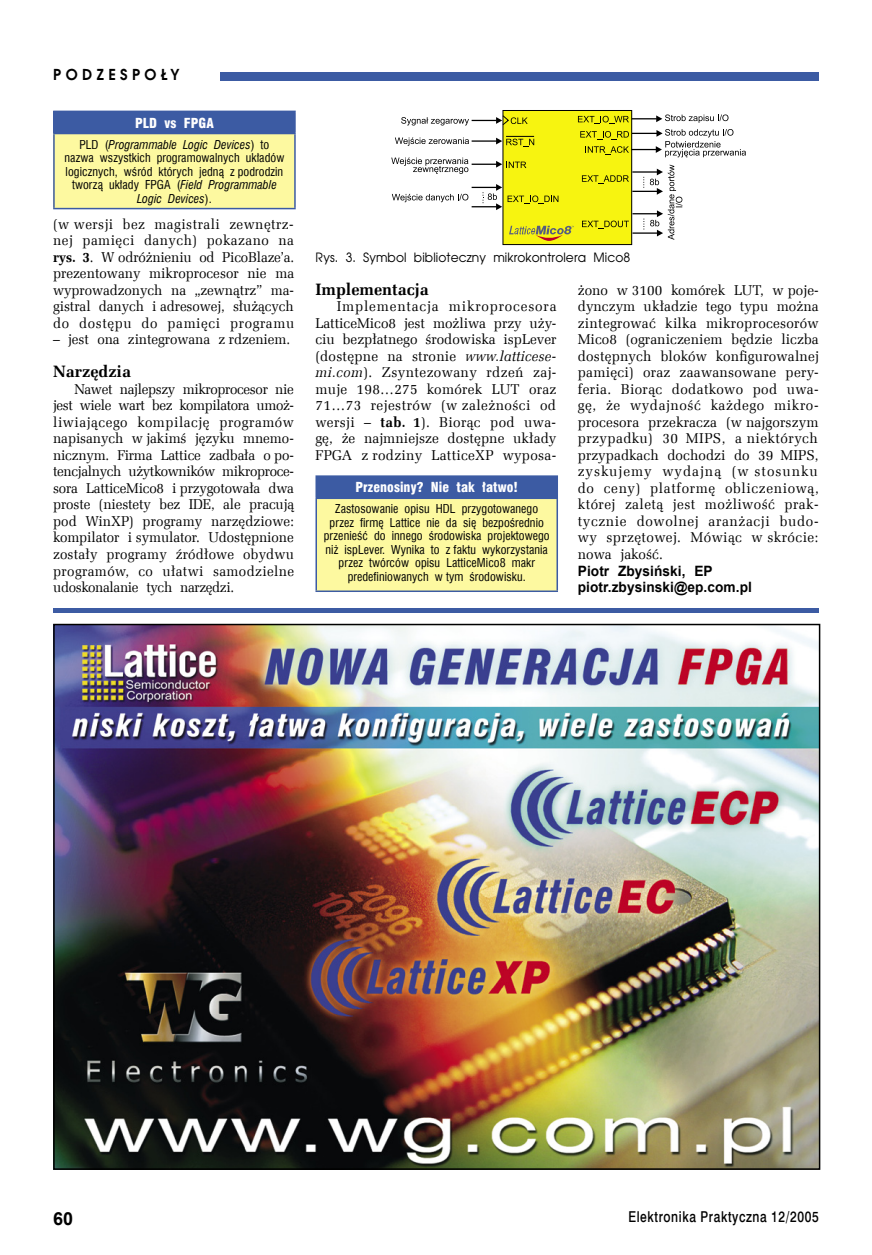
<style>
.page{position:relative;width:872px;height:1255px;background:#fff}
.page>*{position:absolute;margin:0;border:0;box-sizing:border-box;transform-origin:0 0}
.t1{font:700 18px "Arial";color:#000}
.t2{font:700 16.5px "Zapf Ellipt EU";color:#000}
.t3{font:15px "Swis 721 Md EU";letter-spacing:.05em;color:#000;scale:.8 1}
.t4{font:700 15px "Avalon";letter-spacing:.305em;color:#000;scale:.96 1}
.t5{font:14.25px/16.5px "Zapf Ellipt EU";letter-spacing:.02em;color:#000;text-align:justify}
.t6{font:14.25px/16.5px "Zapf Ellipt EU";letter-spacing:.02em;color:#000;text-align:justify;scale:.96 1}
.t7{font:700 14.25px/16.5px "Arial";letter-spacing:.005em;color:#000;scale:.96 1}
.t8{font:14.25px "Zapf Ellipt EU";letter-spacing:-.005em;color:#000;scale:.96 1}
.t9{font:13.5px "Swis 721 Blk Cn EU";letter-spacing:.005em;color:#fff}
.t10{font:12.75px "Avalon";letter-spacing:.005em;color:#000;scale:.96 1}
.t11{font:12px/13.5px "Swis 721 Cn EU";letter-spacing:.005em;color:#000;text-align:center}
.s1{font-style:italic}
.s2{font-weight:700}
</style>
<div class="page">
<div style="left:220px;top:72px;width:598px;height:9px;background:#3c5ba3"></div>
<div style="left:503px;top:110px;width:128px;height:134px;background:#f7f410"></div>
<div style="left:502px;top:110px;width:130px;height:135px;border:1px solid #000"></div>
<svg style="left:395px;top:137px;width:74px;height:9px"></svg>
<hr style="left:471px;top:140px;width:25px;height:2px;background:#000">
<svg style="left:391px;top:157px;width:135px;height:17px"></svg>
<svg style="left:496px;top:136px;width:38px;height:11px"></svg>
<svg style="left:582px;top:165px;width:100px;height:75px"></svg>
<svg style="left:392px;top:184px;width:166px;height:26px"></svg>
<svg style="left:401px;top:115px;width:126px;height:11px"></svg>
<svg style="left:578px;top:114px;width:168px;height:43px"></svg>
<svg style="left:509px;top:226px;width:65px;height:15px"></svg>
<div style="left:54px;top:111px;width:241px;height:22px;background:#3c5ba3"></div>
<div style="left:54px;top:133px;width:241px;height:75px;background:#fdf9a0"></div>
<hr style="left:53px;top:111px;width:243px;height:1px;background:#3c5ba3">
<hr style="left:53px;top:112px;width:2px;height:21px;background:#3c5ba3">
<hr style="left:294px;top:112px;width:2px;height:21px;background:#3c5ba3">
<hr style="left:53px;top:133px;width:243px;height:1px;background:#3c5ba3">
<hr style="left:53px;top:134px;width:2px;height:74px;background:#3c5ba3">
<hr style="left:294px;top:134px;width:2px;height:74px;background:#3c5ba3">
<hr style="left:53px;top:208px;width:243px;height:1px;background:#3c5ba3">
<div style="left:316px;top:476px;width:241px;height:22px;background:#3c5ba3"></div>
<div style="left:316px;top:498px;width:241px;height:93px;background:#fdf9a0"></div>
<hr style="left:315px;top:475px;width:243px;height:2px;background:#3c5ba3">
<hr style="left:315px;top:477px;width:2px;height:20px;background:#3c5ba3">
<hr style="left:556px;top:477px;width:2px;height:20px;background:#3c5ba3">
<hr style="left:315px;top:497px;width:243px;height:2px;background:#3c5ba3">
<hr style="left:315px;top:499px;width:2px;height:91px;background:#3c5ba3">
<hr style="left:556px;top:499px;width:2px;height:91px;background:#3c5ba3">
<hr style="left:315px;top:590px;width:243px;height:2px;background:#3c5ba3">
<img style="left:56px;top:626px;width:761px;height:540px">
<hr style="left:53px;top:608px;width:766px;height:4px;background:#3c5ba3">
<p class="t4" style="left:53px;top:65px;width:133px">PODZESPOŁY</p>
<p class="t9" style="left:135px;top:114px;width:80px">PLD vs FPGA</p>
<p class="t11" style="left:65px;top:137px;width:221px">PLD (<span class="s1">Programmable Logic Devices</span>) to nazwa wszystkich programowalnych układów logicznych, wśród których jedną z podrodzin tworzą układy FPGA (<span class="s1">Field Programmable Logic Devices</span>).</p>
<p class="t6" style="left:53px;top:216px;width:253px">(w wersji bez magistrali zewnętrz&shy;nej pamięci danych) pokazano na <span class="s2">rys. 3</span>. W odróżnieniu od PicoBlaze’a. prezentowany mikroprocesor nie ma wyprowadzonych na „zewnątrz” ma&shy;gistral danych i adresowej, służących do dostępu do pamięci programu</p>
<p class="t8" style="left:53px;top:331px;width:248px">– jest ona zintegrowana z rdzeniem.</p>
<p class="t2" style="left:53px;top:361px;width:80px">Narzędzia</p>
<p class="t6" style="left:53px;top:381px;width:253px;text-indent:21px">Nawet najlepszy mikroprocesor nie jest wiele wart bez kompilatora umoż&shy;liwiającego kompilację programów napisanych w jakimś języku mnemo&shy;nicznym. Firma Lattice zadbała o po&shy;tencjalnych użytkowników mikroproce&shy;sora LatticeMico8 i przygotowała dwa proste (niestety bez IDE, ale pracują pod WinXP) programy narzędziowe: kompilator i symulator. Udostępnione zostały programy źródłowe obydwu programów, co ułatwi samodzielne udoskonalanie tych narzędzi.</p>
<p class="t10" style="left:315px;top:249px;width:329px">Rys. 3. Symbol biblioteczny mikrokontrolera Mico8</p>
<p class="t2" style="left:315px;top:279px;width:115px">Implementacja</p>
<p class="t5" style="left:315px;top:298px;width:243px;text-indent:21px">Implementacja mikroprocesora LatticeMico8 jest możliwa przy uży&shy;ciu bezpłatnego środowiska ispLever (dostępne na stronie <span class="s1">www.latticese&shy;mi.com</span>). Zsyntezowany rdzeń zaj&shy;muje 198…275 komórek LUT oraz 71…73 rejestrów (w zależności od wersji – <span class="s2">tab. 1</span>). Biorąc pod uwa&shy;gę, że najmniejsze dostępne układy FPGA z rodziny LatticeXP wyposa-</p>
<p class="t9" style="left:355px;top:479px;width:164px">Przenosiny? Nie tak łatwo!</p>
<p class="t11" style="left:324px;top:502px;width:227px">Zastosowanie opisu HDL przygotowanego przez firmę Lattice nie da się bezpośrednio przenieść do innego środowiska projektowego niż ispLever. Wynika to z faktu wykorzystania przez twórców opisu LatticeMico8 makr predefiniowanych w tym środowisku.</p>
<p class="t5" style="left:578px;top:282px;width:242px">żono w 3100 komórek LUT, w poje&shy;dynczym układzie tego typu można zintegrować kilka mikroprocesorów Mico8 (ograniczeniem będzie liczba dostępnych bloków konfigurowalnej pamięci) oraz zaawansowane pery&shy;feria. Biorąc dodatkowo pod uwa&shy;gę, że wydajność każdego mikro&shy;procesora przekracza (w najgorszym przypadku) 30 MIPS, a niektórych przypadkach dochodzi do 39 MIPS, zyskujemy wydajną (w stosunku do ceny) platformę obliczeniową, której zaletą jest możliwość prak&shy;tycznie dowolnej aranżacji budo&shy;wy sprzętowej. Mówiąc w skrócie: nowa jakość.</p>
<p class="t7" style="left:578px;top:562px;width:183px">Piotr Zbysiński, EP piotr.zbysinski@ep.com.pl</p>
<p class="t1" style="left:53px;top:1206px;width:22px">60</p>
<p class="t3" style="left:628px;top:1207px;width:239px">Elektronika Praktyczna 12/2005</p>
</div>
